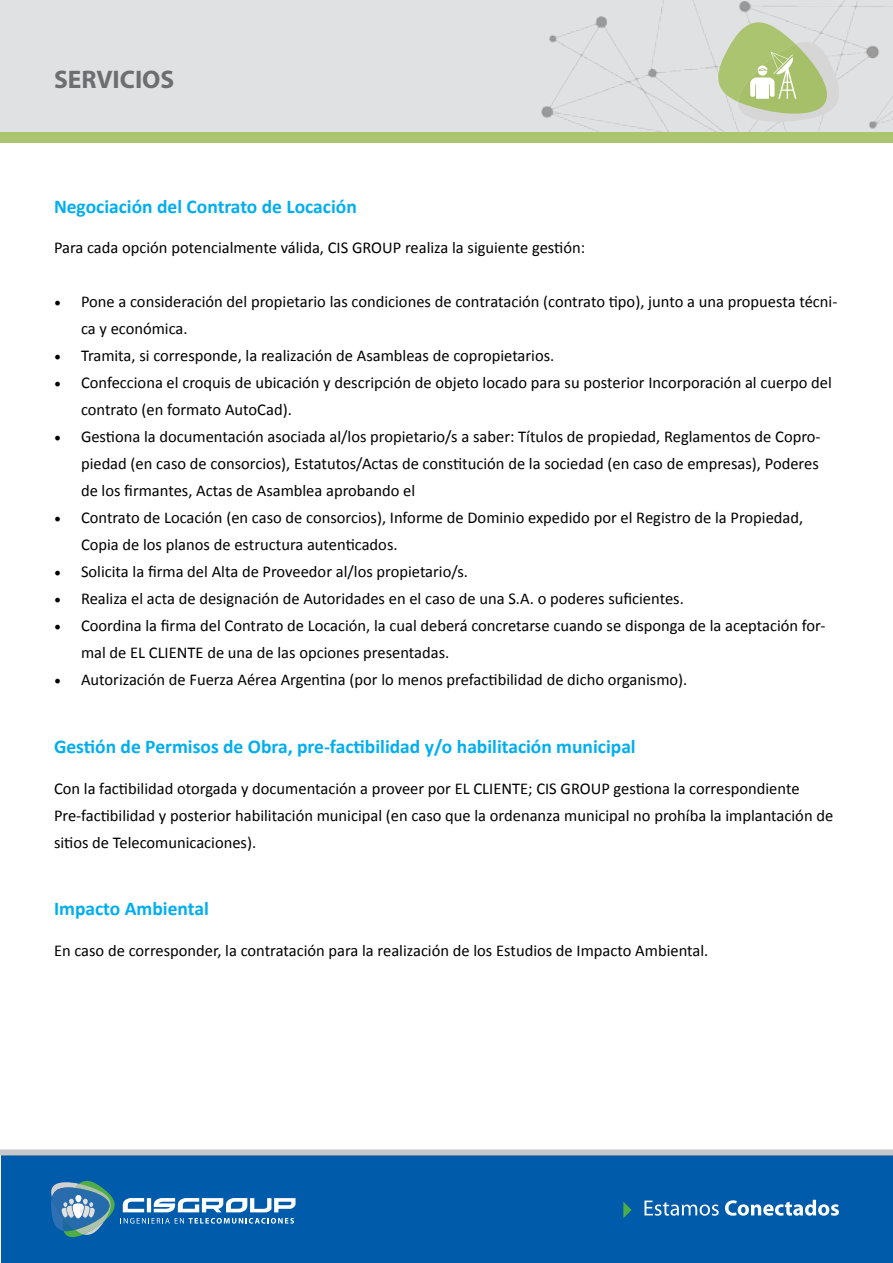
<style>
.page{position:relative;width:893px;height:1263px;background:#fff}
.page>*{position:absolute;margin:0;border:0;box-sizing:border-box;transform-origin:0 0}
.t1{font:700 25.5px "Myriad Pro";color:#6d6e71}
.t2{font:700 19.5px "Calibri";color:#00aeef}
.t3{font:16.5px/27px "Calibri";color:#000}
.s1{font-family:"Minion Pro";font-size:18px}
</style>
<div class="page">
<div style="left:1px;top:1155px;width:891px;height:108px;background:#005baa"></div>
<div style="left:0;top:1149px;width:893px;height:6px;background:#c7c8ca"></div>
<svg style="left:51px;top:1180px;width:64px;height:58px"></svg>
<svg style="left:123px;top:1198px;width:173px;height:14px"></svg>
<svg style="left:123px;top:1218px;width:171px;height:5px"></svg>
<svg style="left:644px;top:1200px;width:75px;height:16px"></svg>
<svg style="left:725px;top:1200px;width:114px;height:16px"></svg>
<svg style="left:623px;top:1202px;width:9px;height:16px"></svg>
<div style="left:0;top:0;width:893px;height:132px;background:#e0e1e2"></div>
<img style="left:541px;top:0;width:352px;height:132px">
<div style="left:0;top:132px;width:893px;height:10px;background:#abc470"></div>
<svg style="left:712px;top:22px;width:132px;height:100px"></svg>
<h1 class="t1" style="left:54px;top:63px;width:122px">SERVICIOS</h1>
<p class="t2" style="left:54px;top:194px;width:304px">Negociación del Contrato de Locación</p>
<p class="t3" style="left:54px;top:234px;width:533px">Para cada opción potencialmente válida, CIS GROUP realiza la siguiente gestión:</p>
<p class="t3" style="left:81px;top:288px;width:758px;text-indent:-27px"><span class="s1">•</span> Pone a consideración del propietario las condiciones de contratación (contrato tipo), junto a una propuesta técni&shy;ca y económica.</p>
<p class="t3" style="left:54px;top:342px;width:502px"><span class="s1">•</span> Tramita, si corresponde, la realización de Asambleas de copropietarios.</p>
<p class="t3" style="left:81px;top:369px;width:752px;text-indent:-27px"><span class="s1">•</span> Confecciona el croquis de ubicación y descripción de objeto locado para su posterior Incorporación al cuerpo del contrato (en formato AutoCad).</p>
<p class="t3" style="left:81px;top:423px;width:741px;text-align:justify;text-indent:-27px"><span class="s1">•</span> Gestiona la documentación asociada al/los propietario/s a saber: Títulos de propiedad, Reglamentos de Copro&shy;piedad (en caso de consorcios), Estatutos/Actas de constitución de la sociedad (en caso de empresas), Poderes de los firmantes, Actas de Asamblea aprobando el</p>
<p class="t3" style="left:81px;top:504px;width:724px;text-indent:-27px"><span class="s1">•</span> Contrato de Locación (en caso de consorcios), Informe de Dominio expedido por el Registro de la Propiedad,<br>Copia de los planos de estructura autenticados.</p>
<p class="t3" style="left:54px;top:558px;width:416px"><span class="s1">•</span> Solicita la firma del Alta de Proveedor al/los propietario/s.</p>
<p class="t3" style="left:54px;top:585px;width:631px"><span class="s1">•</span> Realiza el acta de designación de Autoridades en el caso de una S.A. o poderes suficientes.</p>
<p class="t3" style="left:81px;top:612px;width:746px;text-indent:-27px"><span class="s1">•</span> Coordina la firma del Contrato de Locación, la cual deberá concretarse cuando se disponga de la aceptación for&shy;mal de EL CLIENTE de una de las opciones presentadas.</p>
<p class="t3" style="left:54px;top:666px;width:635px"><span class="s1">•</span> Autorización de Fuerza Aérea Argentina (por lo menos prefactibilidad de dicho organismo).</p>
<p class="t2" style="left:54px;top:734px;width:583px">Gestión de Permisos de Obra, pre-factibilidad y/o habilitación municipal</p>
<p class="t3" style="left:54px;top:775px;width:781px">Con la factibilidad otorgada y documentación a proveer por EL CLIENTE; CIS GROUP gestiona la correspondiente<br>Pre-factibilidad y posterior habilitación municipal (en caso que la ordenanza municipal no prohíba la implantación de sitios de Telecomunicaciones).</p>
<p class="t2" style="left:54px;top:896px;width:156px">Impacto Ambiental</p>
<p class="t3" style="left:54px;top:937px;width:656px">En caso de corresponder, la contratación para la realización de los Estudios de Impacto Ambiental.</p>
</div>
